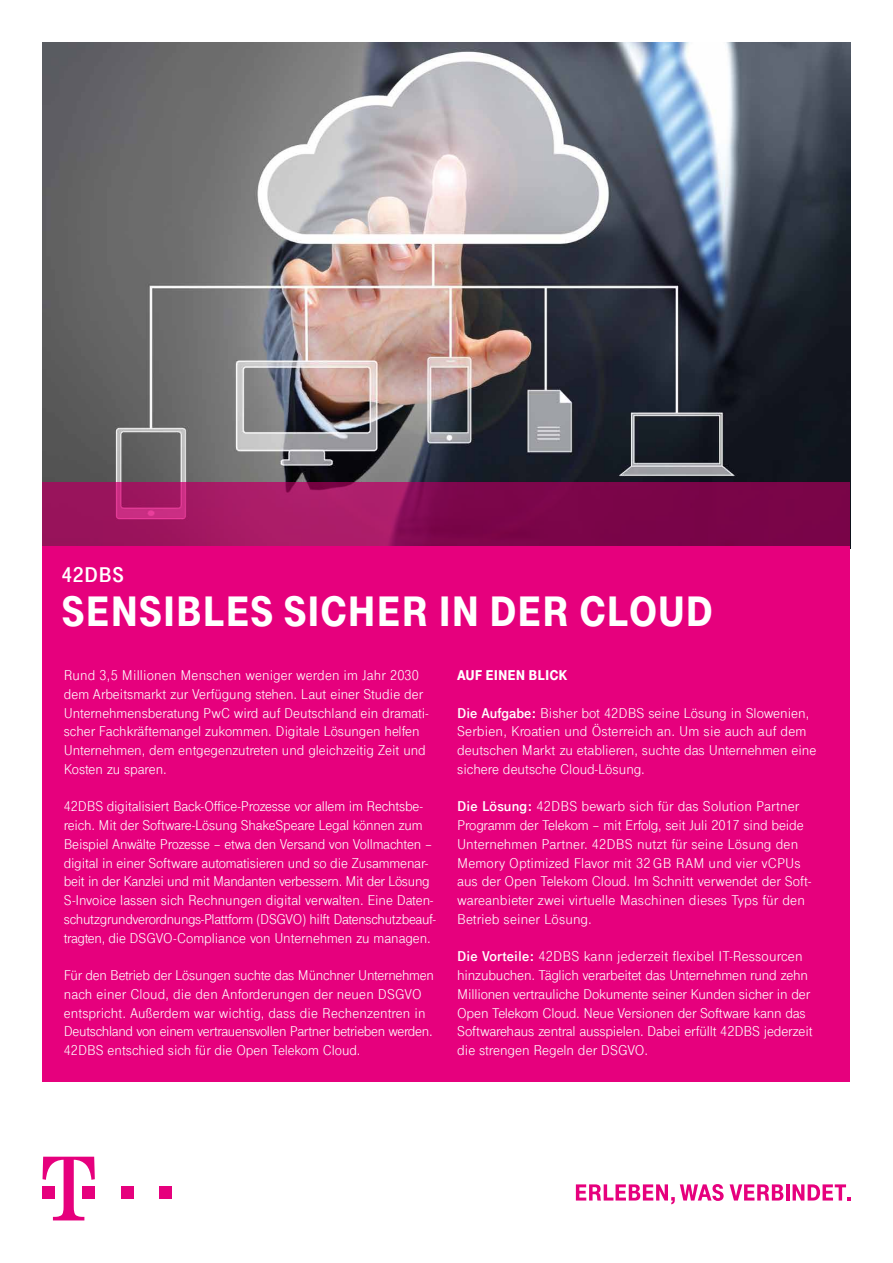
<style>
.page{position:relative;width:893px;height:1263px;background:#fff}
.page>*{position:absolute;margin:0;border:0;box-sizing:border-box;transform-origin:0 0}
.t1{font:900 45px "Tele Grotesk Next";letter-spacing:.01em;color:#fff}
.t2{font:700 22.5px "Tele Grotesk Next";letter-spacing:.01em;color:#fff}
.t3{font:15px/18.8px "Tele Grotesk Next";letter-spacing:-.01em;color:#fff}
.t4{font:900 15px "Tele Grotesk Next";color:#fff}
.s1{font-weight:700}
</style>
<div class="page">
<img style="left:43px;top:43px;width:807px;height:439px">
<svg style="left:43px;top:482px;width:807px;height:64px;background:#8d0e55"></svg>
<div style="left:43px;top:546px;width:807px;height:535px;background:#e6007d"></div>
<div style="left:121px;top:1186px;width:13px;height:13px;background:#e6007d"></div>
<div style="left:159px;top:1186px;width:13px;height:13px;background:#e6007d"></div>
<svg style="left:43px;top:1157px;width:52px;height:63px"></svg>
<svg style="left:576px;top:1184px;width:148px;height:20px"></svg>
<svg style="left:730px;top:1184px;width:53px;height:16px"></svg>
<hr style="left:786px;top:1184px;width:3px;height:16px;background:#e6007d">
<svg style="left:793px;top:1184px;width:57px;height:16px"></svg>
<h2 class="t2" style="left:62px;top:562px;width:64px">42DBS</h2>
<h1 class="t1" style="left:62px;top:586px;width:653px">SENSIBLES SICHER IN DER CLOUD</h1>
<p class="t3" style="left:64px;top:666px;width:366px">Rund 3,5 Millionen Menschen weniger werden im Jahr 2030 dem Arbeitsmarkt zur Verfügung stehen. Laut einer Studie der Unternehmensberatung PwC wird auf Deutschland ein dramati&shy;scher Fachkräftemangel zukommen. Digitale Lösungen helfen Unternehmen, dem entgegenzutreten und gleichzeitig Zeit und Kosten zu sparen.</p>
<p class="t3" style="left:64px;top:797px;width:374px">42DBS digitalisiert Back-Office-Prozesse vor allem im Rechtsbe&shy;reich. Mit der Software-Lösung ShakeSpeare Legal können zum Beispiel Anwälte Prozesse – etwa den Versand von Vollmachten – digital in einer Software automatisieren und so die Zusammenar&shy;beit in der Kanzlei und mit Mandanten verbessern. Mit der Lösung S-Invoice lassen sich Rechnungen digital verwalten. Eine Daten&shy;schutzgrundverordnungs-Plattform (DSGVO) hilft Datenschutzbeauf&shy;tragten, die DSGVO-Compliance von Unternehmen zu managen.</p>
<p class="t3" style="left:64px;top:966px;width:372px">Für den Betrieb der Lösungen suchte das Münchner Unternehmen nach einer Cloud, die den Anforderungen der neuen DSGVO entspricht. Außerdem war wichtig, dass die Rechenzentren in Deutschland von einem vertrauensvollen Partner betrieben werden.<br>42DBS entschied sich für die Open Telekom Cloud.</p>
<p class="t4" style="left:457px;top:667px;width:112px">AUF EINEN BLICK</p>
<p class="t3" style="left:457px;top:703px;width:361px"><span class="s1">Die Aufgabe:</span> Bisher bot 42DBS seine Lösung in Slowenien, Serbien, Kroatien und Österreich an. Um sie auch auf dem deutschen Markt zu etablieren, suchte das Unternehmen eine sichere deutsche Cloud-Lösung.</p>
<p class="t3" style="left:457px;top:797px;width:356px"><span class="s1">Die Lösung:</span> 42DBS bewarb sich für das Solution Partner Programm der Telekom – mit Erfolg, seit Juli 2017 sind beide Unternehmen Partner. 42DBS nutzt für seine Lösung den Memory Optimized Flavor mit 32 GB RAM und vier vCPUs aus der Open Telekom Cloud. Im Schnitt verwendet der Soft&shy;wareanbieter zwei virtuelle Maschinen dieses Typs für den Betrieb seiner Lösung.</p>
<p class="t3" style="left:457px;top:947px;width:357px"><span class="s1">Die Vorteile:</span> 42DBS kann jederzeit flexibel IT-Ressourcen hinzubuchen. Täglich verarbeitet das Unternehmen rund zehn Millionen vertrauliche Dokumente seiner Kunden sicher in der Open Telekom Cloud. Neue Versionen der Software kann das Softwarehaus zentral ausspielen. Dabei erfüllt 42DBS jederzeit die strengen Regeln der DSGVO.</p>
</div>
